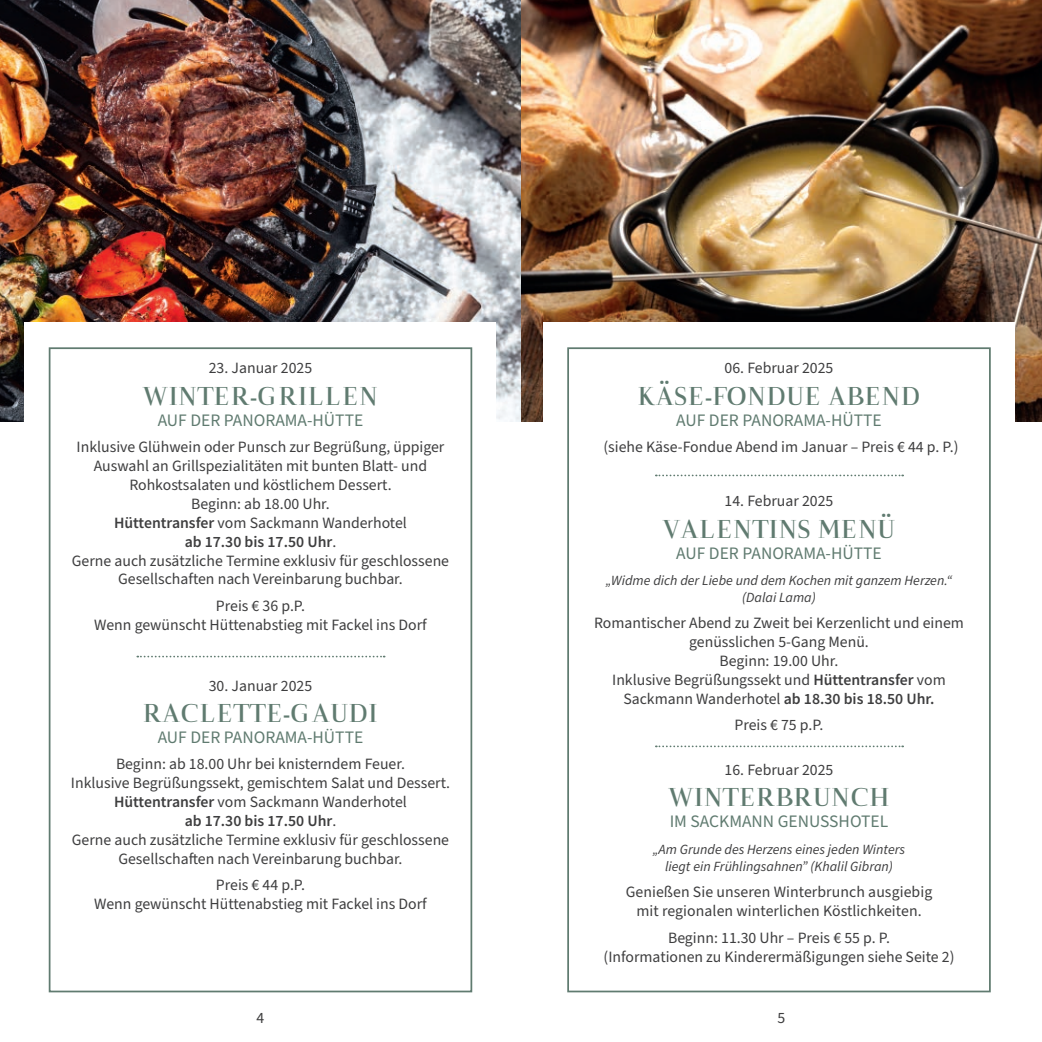
<style>
.page{position:relative;width:1042px;height:1042px;background:#fff}
.page>*{position:absolute;margin:0;border:0;box-sizing:border-box;transform-origin:0 0}
.t1{font:600 26.25px "Naia";color:#607b70}
.t2{font:17.5px "Source Sans Pro";color:#607b70}
.t3{font:15.75px/18.9px "Source Sans Pro";color:#3e3e3f;text-align:center}
.t4{font:600 15.75px "Source Sans Pro";color:#3e3e3f}
.t5{font:italic 14px/17.5px "Source Sans Pro";color:#3e3e3f;text-align:center}
.s1{font-weight:600}
.s2{font-weight:400}
</style>
<div class="page">
<img style="left:521px;top:0;width:521px;height:422px">
<img style="left:0;top:0;width:521px;height:422px">
<div style="left:543px;top:322px;width:471px;height:670px;background:#fff"></div>
<div style="left:567px;top:347px;width:424px;height:645px;border:2px solid #607b70"></div>
<svg style="left:656px;top:474px;width:247px;height:2px"></svg>
<div style="left:25px;top:322px;width:471px;height:670px;background:#fff"></div>
<div style="left:49px;top:347px;width:423px;height:645px;border:2px solid #607b70"></div>
<svg style="left:137px;top:656px;width:248px;height:1px"></svg>
<svg style="left:656px;top:745px;width:247px;height:2px"></svg>
<p class="t3" style="left:209px;top:359px;width:105px">23. Januar 2025</p>
<p class="t1" style="left:143px;top:379px;width:237px">WINTER-GRILLEN</p>
<p class="t2" style="left:158px;top:408px;width:207px">AUF DER PANORAMA-HÜTTE</p>
<p class="t3" style="left:77px;top:438px;width:369px">Inklusive Glühwein oder Punsch zur Begrüßung, üppiger<br>Auswahl an Grillspezialitäten mit bunten Blatt- und<br>Rohkostsalaten und köstlichem Dessert.</p>
<p class="t3" style="left:191px;top:495px;width:140px">Beginn: ab 18.00 Uhr.</p>
<p class="t3" style="left:114px;top:513px;width:294px"><span class="s1">Hüttentransfer</span> vom Sackmann Wanderhotel</p>
<p class="t4" style="left:185px;top:531px;width:153px">ab 17.30 bis 17.50 Uhr<span class="s2">.</span></p>
<p class="t3" style="left:72px;top:551px;width:379px">Gerne auch zusätzliche Termine exklusiv für geschlossene<br>Gesellschaften nach Vereinbarung buchbar.</p>
<p class="t3" style="left:216px;top:596px;width:91px">Preis € 36 p.P.</p>
<p class="t3" style="left:94px;top:615px;width:334px">Wenn gewünscht Hüttenabstieg mit Fackel ins Dorf</p>
<p class="t3" style="left:209px;top:676px;width:105px">30. Januar 2025</p>
<p class="t1" style="left:143px;top:696px;width:237px">RACLETTE-GAUDI</p>
<p class="t2" style="left:158px;top:725px;width:207px">AUF DER PANORAMA-HÜTTE</p>
<p class="t3" style="left:116px;top:755px;width:290px">Beginn: ab 18.00 Uhr bei knisterndem Feuer.</p>
<p class="t3" style="left:71px;top:774px;width:381px">Inklusive Begrüßungssekt, gemischtem Salat und Dessert.</p>
<p class="t3" style="left:114px;top:793px;width:294px"><span class="s1">Hüttentransfer</span> vom Sackmann Wanderhotel</p>
<p class="t4" style="left:185px;top:810px;width:153px">ab 17.30 bis 17.50 Uhr<span class="s2">.</span></p>
<p class="t3" style="left:72px;top:831px;width:379px">Gerne auch zusätzliche Termine exklusiv für geschlossene<br>Gesellschaften nach Vereinbarung buchbar.</p>
<p class="t3" style="left:94px;top:876px;width:334px">Preis € 44 p.P.<br>Wenn gewünscht Hüttenabstieg mit Fackel ins Dorf</p>
<p class="t3" style="left:724px;top:359px;width:110px">06. Februar 2025</p>
<p class="t1" style="left:637px;top:379px;width:284px">KÄSE-FONDUE ABEND</p>
<p class="t2" style="left:676px;top:408px;width:207px">AUF DER PANORAMA-HÜTTE</p>
<p class="t3" style="left:603px;top:438px;width:356px">(siehe Käse-Fondue Abend im Januar – Preis € 44 p. P.)</p>
<p class="t3" style="left:724px;top:492px;width:110px">14. Februar 2025</p>
<p class="t1" style="left:662px;top:512px;width:235px">VALENTINS MENÜ</p>
<p class="t2" style="left:676px;top:541px;width:207px">AUF DER PANORAMA-HÜTTE</p>
<p class="t5" style="left:606px;top:572px;width:348px">„Widme dich der Liebe und dem Kochen mit ganzem Herzen.“</p>
<p class="t5" style="left:742px;top:589px;width:75px">(Dalai Lama)</p>
<p class="t3" style="left:594px;top:614px;width:371px">Romantischer Abend zu Zweit bei Kerzenlicht und einem genüsslichen 5-Gang Menü.</p>
<p class="t3" style="left:719px;top:651px;width:120px">Beginn: 19.00 Uhr.</p>
<p class="t3" style="left:612px;top:670px;width:335px">Inklusive Begrüßungssekt und <span class="s1">Hüttentransfer</span> vom<br>Sackmann Wanderhotel <span class="s1">ab 18.30 bis 18.50 Uhr.</span></p>
<p class="t3" style="left:734px;top:715px;width:91px">Preis € 75 p.P.</p>
<p class="t3" style="left:724px;top:761px;width:110px">16. Februar 2025</p>
<p class="t1" style="left:668px;top:781px;width:223px">WINTERBRUNCH</p>
<p class="t2" style="left:670px;top:810px;width:220px">IM SACKMANN GENUSSHOTEL</p>
<p class="t5" style="left:653px;top:841px;width:254px">„Am Grunde des Herzens eines jeden Winters liegt ein Frühlingsahnen” (Khalil Gibran)</p>
<p class="t3" style="left:626px;top:883px;width:308px">Genießen Sie unseren Winterbrunch ausgiebig mit regionalen winterlichen Köstlichkeiten.</p>
<p class="t3" style="left:668px;top:928px;width:223px">Beginn: 11.30 Uhr – Preis € 55 p. P.</p>
<p class="t3" style="left:603px;top:947px;width:352px">(Informationen zu Kinderermäßigungen siehe Seite 2)</p>
<p class="t3" style="left:257px;top:1009px;width:9px">4</p>
<p class="t3" style="left:777px;top:1009px;width:9px">5</p>
</div>
